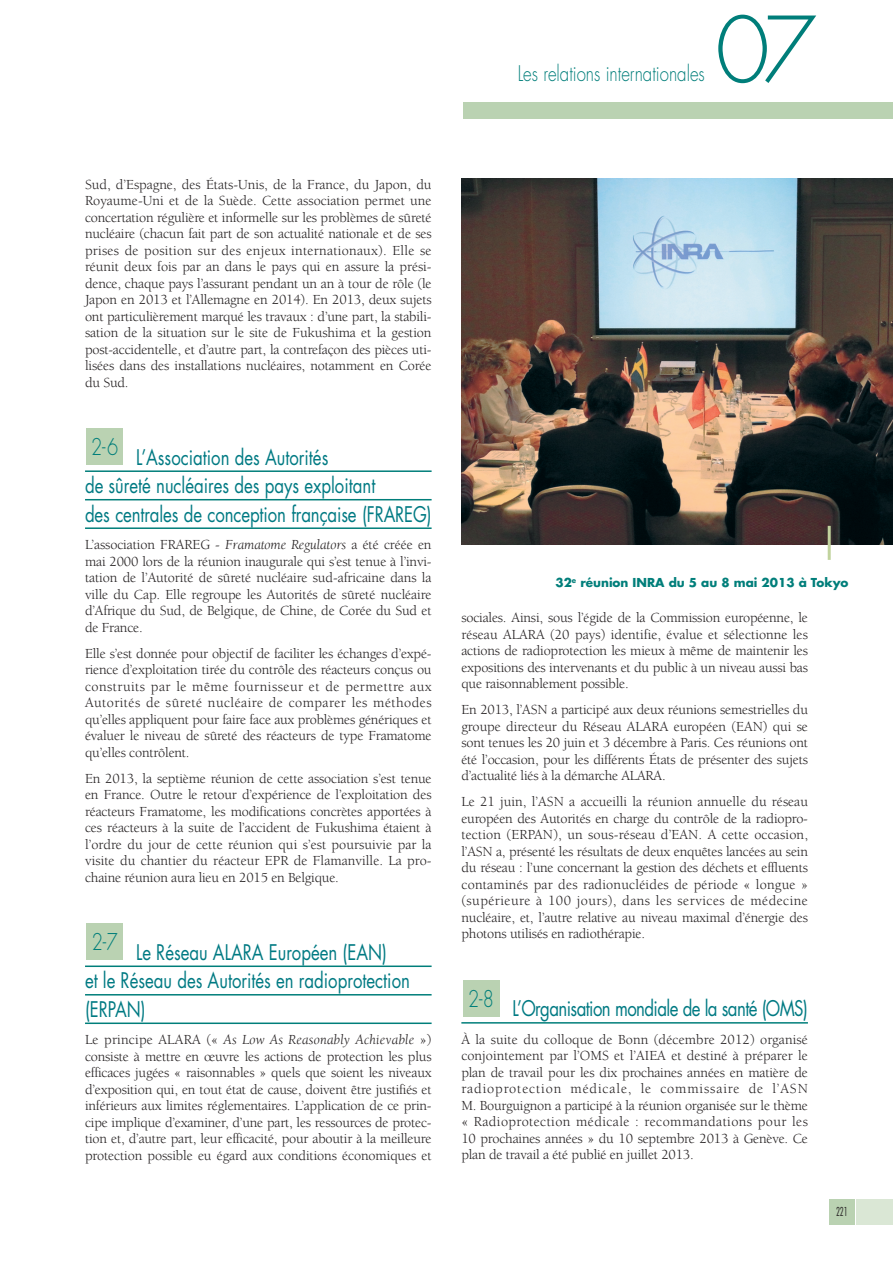
<style>
.page{position:relative;width:893px;height:1263px;background:#fff}
.page>*{position:absolute;margin:0;border:0;box-sizing:border-box;transform-origin:0 0}
.t1{font:300 88.5px "Futura";color:#007e7a}
.t2{font:300 22.5px "Futura";color:#007e7a;scale:.8 1}
.t3{font:21px/28.5px "Futura";color:#007a83;scale:.8 1}
.t4{font:21px "Futura";letter-spacing:-.035em;color:#007a83;scale:.8 1}
.t5{font:300 21px "Futura";color:#007e7a;scale:.8 1}
.t6{font:14.25px/16.5px "Berkeley";letter-spacing:-.015em;color:#231f20;text-align:justify}
.t7{font:700 12px "Futura";color:#007e7a}
.t8{font:300 condensed 12px "Futura";color:#231f20;scale:.8 1}
.s1{font-style:italic}
</style>
<div class="page">
<hr style="left:85px;top:470px;width:347px;height:2px;background:#007e7a">
<hr style="left:85px;top:499px;width:347px;height:1px;background:#007e7a">
<hr style="left:85px;top:527px;width:347px;height:2px;background:#007e7a">
<hr style="left:85px;top:965px;width:347px;height:2px;background:#007e7a">
<hr style="left:85px;top:994px;width:347px;height:1px;background:#007e7a">
<hr style="left:85px;top:1022px;width:347px;height:2px;background:#007e7a">
<hr style="left:461px;top:1022px;width:347px;height:1px;background:#007e7a">
<div style="left:87px;top:428px;width:36px;height:37px;background:#bad2b2"></div>
<div style="left:87px;top:923px;width:36px;height:37px;background:#bad2b2"></div>
<div style="left:463px;top:980px;width:36px;height:36px;background:#bad2b2"></div>
<div style="left:829px;top:1199px;width:26px;height:26px;background:#bad2b2"></div>
<div style="left:857px;top:1199px;width:36px;height:26px;background:#dae7d5"></div>
<div style="left:463px;top:102px;width:430px;height:17px;background:#bad2b2"></div>
<img style="left:461px;top:179px;width:432px;height:365px">
<hr style="left:828px;top:526px;width:3px;height:34px;background:#c1d39e">
<h3 class="t5" style="left:518px;top:64px;width:235px">Les relations internationales</h3>
<h1 class="t1" style="left:715px;top:9px;width:103px">07</h1>
<p class="t6" style="left:85px;top:177px;width:348px">Sud, d’Espagne, des États-Unis, de la France, du Japon, du Royaume-Uni et de la Suède. Cette association permet une concertation régulière et informelle sur les problèmes de sûreté nucléaire (chacun fait part de son actualité nationale et de ses prises de position sur des enjeux internationaux). Elle se réunit deux fois par an dans le pays qui en assure la prési&shy;dence, chaque pays l’assurant pendant un an à tour de rôle (le Japon en 2013 et l’Allemagne en 2014). En 2013, deux sujets ont particulièrement marqué les travaux : d’une part, la stabili&shy;sation de la situation sur le site de Fukushima et la gestion post-accidentelle, et d’autre part, la contrefaçon des pièces uti&shy;lisées dans des installations nucléaires, notamment en Corée du Sud.</p>
<h2 class="t2" style="left:91px;top:436px;width:35px">2-6</h2>
<h3 class="t3" style="left:85px;top:444px;width:435px;text-indent:51px">L’Association des Autorités<br>de sûreté nucléaires des pays exploitant<br>des centrales de conception française (FRAREG)</h3>
<p class="t6" style="left:85px;top:538px;width:348px">L’association FRAREG - <span class="s1">Framatome Regulators</span> a été créée en mai 2000 lors de la réunion inaugurale qui s’est tenue à l’invi&shy;tation de l’Autorité de sûreté nucléaire sud-africaine dans la ville du Cap. Elle regroupe les Autorités de sûreté nucléaire d’Afrique du Sud, de Belgique, de Chine, de Corée du Sud et de France.</p>
<p class="t6" style="left:85px;top:646px;width:348px">Elle s’est donnée pour objectif de faciliter les échanges d’expé&shy;rience d’exploitation tirée du contrôle des réacteurs conçus ou construits par le même fournisseur et de permettre aux Autorités de sûreté nucléaire de comparer les méthodes qu’elles appliquent pour faire face aux problèmes génériques et évaluer le niveau de sûreté des réacteurs de type Framatome qu’elles contrôlent.</p>
<p class="t6" style="left:85px;top:771px;width:348px">En 2013, la septième réunion de cette association s’est tenue en France. Outre le retour d’expérience de l’exploitation des réacteurs Framatome, les modifications concrètes apportées à ces réacteurs à la suite de l’accident de Fukushima étaient à l’ordre du jour de cette réunion qui s’est poursuivie par la visite du chantier du réacteur EPR de Flamanville. La pro&shy;chaine réunion aura lieu en 2015 en Belgique.</p>
<h2 class="t2" style="left:92px;top:931px;width:34px">2-7</h2>
<h3 class="t3" style="left:85px;top:939px;width:408px;text-indent:51px">Le Réseau ALARA Européen (EAN)<br>et le Réseau des Autorités en radioprotection (ERPAN)</h3>
<p class="t6" style="left:85px;top:1033px;width:348px">Le principe ALARA (« <span class="s1">As Low As Reasonably Achievable</span> ») consiste à mettre en œuvre les actions de protection les plus efficaces jugées « raisonnables » quels que soient les niveaux d’exposition qui, en tout état de cause, doivent être justifiés et inférieurs aux limites réglementaires. L’application de ce prin&shy;cipe implique d’examiner, d’une part, les ressources de protec&shy;tion et, d’autre part, leur efficacité, pour aboutir à la meilleure protection possible eu égard aux conditions économiques et</p>
<p class="t7" style="left:555px;top:577px;width:294px">32<sup>e</sup> réunion INRA du 5 au 8 mai 2013 à Tokyo</p>
<p class="t6" style="left:461px;top:611px;width:348px">sociales. Ainsi, sous l’égide de la Commission européenne, le réseau ALARA (20 pays) identifie, évalue et sélectionne les actions de radioprotection les mieux à même de maintenir les expositions des intervenants et du public à un niveau aussi bas que raisonnablement possible.</p>
<p class="t6" style="left:461px;top:703px;width:348px">En 2013, l’ASN a participé aux deux réunions semestrielles du groupe directeur du Réseau ALARA européen (EAN) qui se sont tenues les 20 juin et 3 décembre à Paris. Ces réunions ont été l’occasion, pour les différents États de présenter des sujets d’actualité liés à la démarche ALARA.</p>
<p class="t6" style="left:461px;top:795px;width:348px">Le 21 juin, l’ASN a accueilli la réunion annuelle du réseau européen des Autorités en charge du contrôle de la radiopro&shy;tection (ERPAN), un sous-réseau d’EAN. A cette occasion, l’ASN a, présenté les résultats de deux enquêtes lancées au sein du réseau : l’une concernant la gestion des déchets et effluents contaminés par des radionucléides de période « longue » (supérieure à 100 jours), dans les services de médecine nucléaire, et, l’autre relative au niveau maximal d’énergie des photons utilisés en radiothérapie.</p>
<h2 class="t2" style="left:468px;top:988px;width:34px">2-8</h2>
<h3 class="t4" style="left:512px;top:999px;width:371px">L’Organisation mondiale de la santé (OMS)</h3>
<p class="t6" style="left:461px;top:1032px;width:348px">À la suite du colloque de Bonn (décembre 2012) organisé conjointement par l’OMS et l’AIEA et destiné à préparer le plan de travail pour les dix prochaines années en matière de radioprotection médicale, le commissaire de l’ASN M. Bourguignon a participé à la réunion organisée sur le thème « Radioprotection médicale : recommandations pour les 10 prochaines années » du 10 septembre 2013 à Genève. Ce plan de travail a été publié en juillet 2013.</p>
<p class="t8" style="left:836px;top:1206px;width:16px">221</p>
</div>
